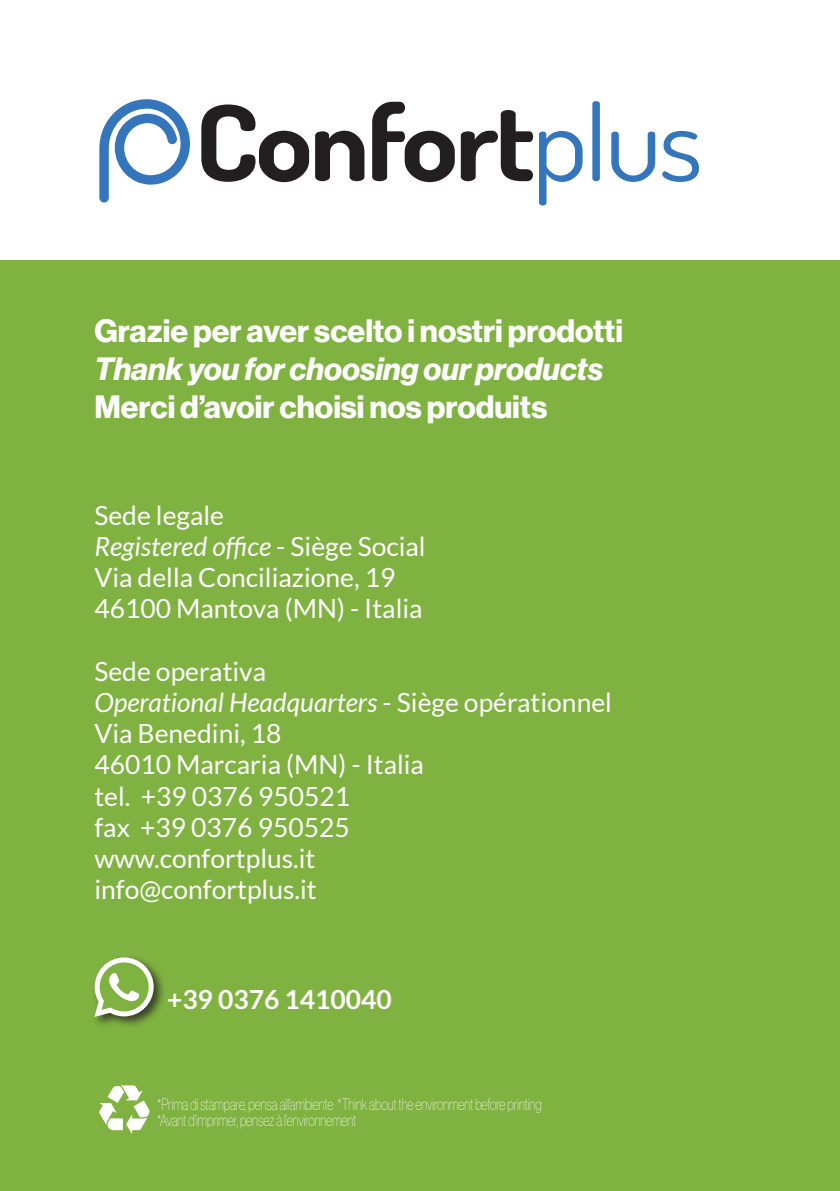
<style>
.page{position:relative;width:840px;height:1191px;background:#fff}
.page>*{position:absolute;margin:0;border:0;box-sizing:border-box;transform-origin:0 0}
.t1{font:31.6px "N Haas Grotesk DS Pro 75 Bd";color:#fff}
.t2{font:31.6px "N Haas Grotesk DS Pro 76 Bd It";color:#fff}
.t3{font:26.4px/31.2px "Lato";color:#fff}
.t4{font:700 26.4px "Lato";color:#fff}
.t5{font:16px/16px "N Haas Grotesk DS Pro 25 Th";color:#fff;scale:.75 1}
.s1{font-style:italic}
</style>
<div class="page">
<div style="left:0;top:261px;width:839px;height:930px;background:#7fb240"></div>
<div style="left:92px;top:954px;width:74px;height:74px;background:#231f20;opacity:.75"></div>
<svg style="left:94px;top:957px;width:59px;height:60px"></svg>
<svg style="left:99px;top:99px;width:91px;height:103px"></svg>
<svg style="left:201px;top:101px;width:497px;height:104px"></svg>
<svg style="left:99px;top:1085px;width:50px;height:49px"></svg>
<p class="t1" style="left:94px;top:312px;width:530px">Grazie per aver scelto i nostri prodotti</p>
<p class="t2" style="left:94px;top:350px;width:510px">Thank you for choosing our products</p>
<p class="t1" style="left:94px;top:388px;width:454px">Merci d’avoir choisi nos produits</p>
<p class="t3" style="left:94px;top:499px;width:332px">Sede legale<br><span class="s1">Registered office</span> - Siège Social<br>Via della Conciliazione, 19<br>46100 Mantova (MN) - Italia</p>
<p class="t3" style="left:94px;top:655px;width:518px">Sede operativa<br><span class="s1">Operational Headquarters</span> - Siège opérationnel<br>Via Benedini, 18<br>46010 Marcaria (MN) - Italia<br>tel. +39 0376 950521<br>fax +39 0376 950525<br>www.confortplus.it<br>info@confortplus.it</p>
<p class="t4" style="left:167px;top:983px;width:226px">+39 0376 1410040</p>
<p class="t5" style="left:157px;top:1096px;width:513px">*Prima di stampare, pensa all’ambiente *Think about the environment before printing *Avant d’imprimer, pensez à l’environnement</p>
</div>
